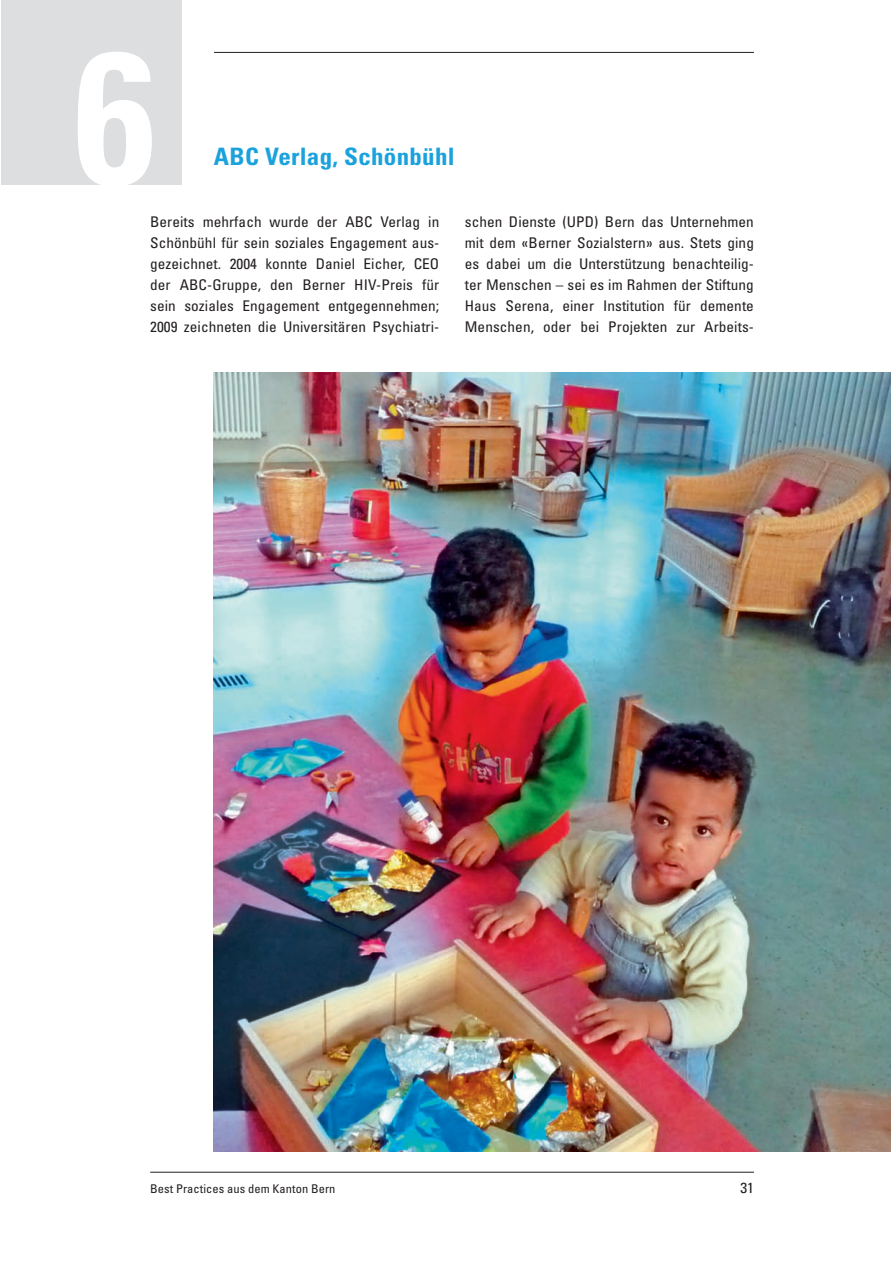
<style>
.page{position:relative;width:891px;height:1268px;background:#fff}
.page>*{position:absolute;margin:0;border:0;box-sizing:border-box;transform-origin:0 0}
.t1{font:700 condensed 188.55px "Univers";color:#fff}
.t2{font:700 condensed 24px "Univers";letter-spacing:.01em;color:#1aa2dc;scale:1.04 1}
.t3{font:condensed 14.7px/21px "Univers";letter-spacing:.005em;color:#231f20;text-align:justify;scale:1.04 1}
.t4{font:condensed 12px "Univers";letter-spacing:.005em;color:#231f20;scale:1.04 1}
</style>
<div class="page">
<hr style="left:150px;top:52px;width:604px;height:1px;background:#231f20">
<hr style="left:150px;top:1172px;width:604px;height:1px;background:#231f20">
<div style="left:1px;top:1px;width:213px;height:85px;background:#fff"></div>
<div style="left:1px;top:0;width:181px;height:185px;background:#dddee0"></div>
<img style="left:214px;top:372px;width:677px;height:780px">
<h1 class="t1" style="left:74px;top:2px;width:83px">6</h1>
<h2 class="t2" style="left:214px;top:141px;width:233px">ABC Verlag, Schönbühl</h2>
<p class="t3" style="left:150px;top:211px;width:280px">Bereits mehrfach wurde der ABC Verlag in Schönbühl für sein soziales Engagement aus&shy;gezeichnet. 2004 konnte Daniel Eicher, CEO der ABC-Gruppe, den Berner HIV-Preis für sein soziales Engagement entgegennehmen; 2009 zeichneten die Universitären Psychiatri-</p>
<p class="t3" style="left:465px;top:211px;width:280px">schen Dienste (UPD) Bern das Unternehmen mit dem «Berner Sozialstern» aus. Stets ging es dabei um die Unterstützung benachteilig&shy;ter Menschen – sei es im Rahmen der Stiftung Haus Serena, einer Institution für demente Menschen, oder bei Projekten zur Arbeits-</p>
<p class="t4" style="left:150px;top:1181px;width:180px">Best Practices aus dem Kanton Bern</p>
<p class="t3" style="left:740px;top:1177px;width:15px">31</p>
</div>
